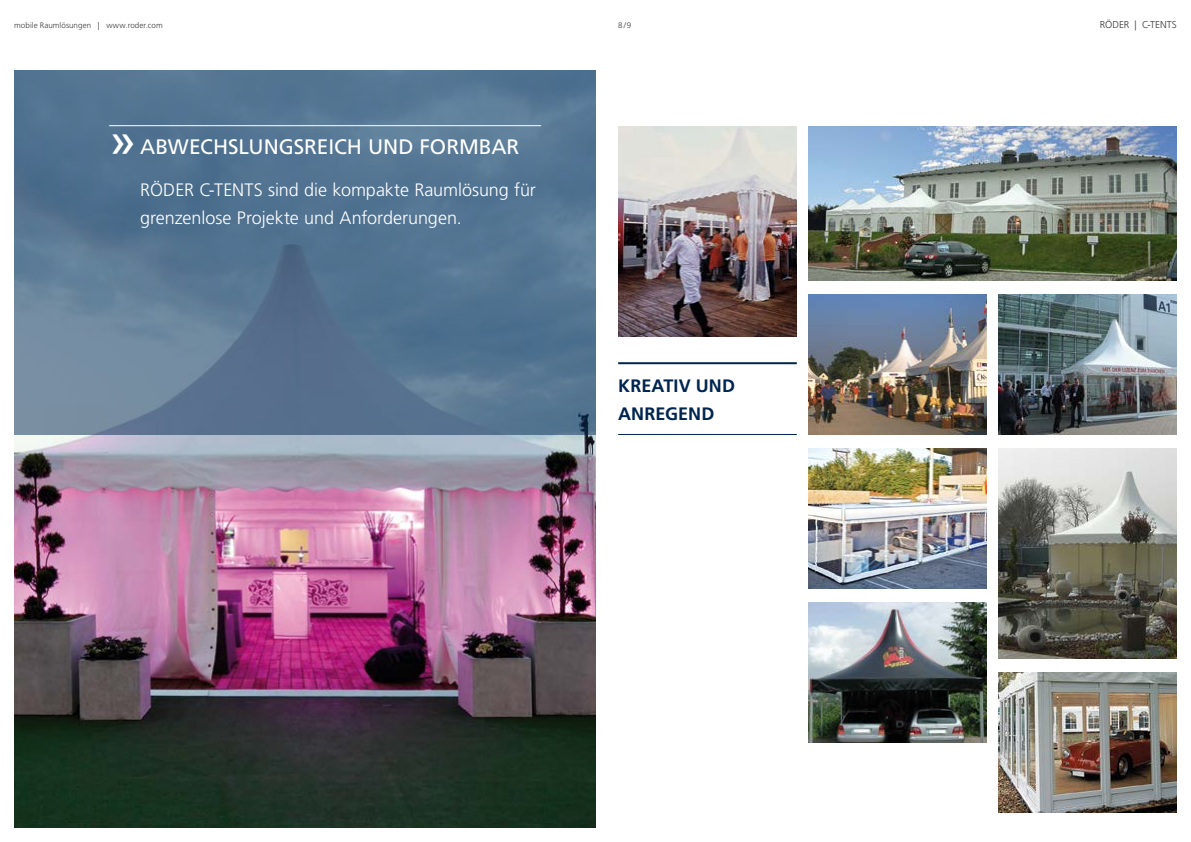
<style>
.page{position:relative;width:1191px;height:842px;background:#fff}
.page>*{position:absolute;margin:0;border:0;box-sizing:border-box;transform-origin:0 0}
.t1{font:48px "Frutiger LT Pro";color:#fff}
.t2{font:21px "Frutiger LT Pro";letter-spacing:-.005em;color:#fff}
.t3{font:300 18px/28px "Frutiger LT Pro";letter-spacing:-.005em;color:#fff}
.t4{font:700 18px/28px "Frutiger LT Pro";letter-spacing:.005em;color:#002550}
.t5{font:300 10px "Frutiger LT Pro";color:#3a3a39}
.t6{font:300 8px "Frutiger LT Pro";letter-spacing:.01em;color:#3a3a39}
</style>
<div class="page">
<img style="left:14px;top:434px;width:581px;height:394px">
<hr style="left:618px;top:362px;width:179px;height:2px;background:#002550">
<hr style="left:618px;top:434px;width:179px;height:1px;background:#002550">
<svg style="left:14px;top:70px;width:581px;height:364px;background:#587693"></svg>
<hr style="left:109px;top:125px;width:432px;height:1px;background:#fff">
<img style="left:808px;top:294px;width:178px;height:140px">
<img style="left:808px;top:602px;width:178px;height:140px">
<img style="left:618px;top:126px;width:179px;height:210px">
<img style="left:998px;top:294px;width:178px;height:140px">
<img style="left:808px;top:448px;width:178px;height:140px">
<img style="left:998px;top:448px;width:178px;height:210px">
<img style="left:808px;top:126px;width:368px;height:154px">
<img style="left:998px;top:672px;width:178px;height:140px">
<p class="t6" style="left:14px;top:21px;width:150px">mobile Raumlösungen | www.roder.com</p>
<p class="t6" style="left:618px;top:21px;width:15px">8/9</p>
<p class="t5" style="left:1099px;top:19px;width:79px">RÖDER | C-TENTS</p>
<h1 class="t1" style="left:109px;top:112px;width:28px">»</h1>
<p class="t2" style="left:140px;top:135px;width:381px">ABWECHSLUNGSREICH UND FORMBAR</p>
<p class="t3" style="left:140px;top:176px;width:397px">RÖDER C-TENTS sind die kompakte Raumlösung für grenzenlose Projekte und Anforderungen.</p>
<p class="t4" style="left:618px;top:372px;width:118px">KREATIV UND<br>ANREGEND</p>
</div>
